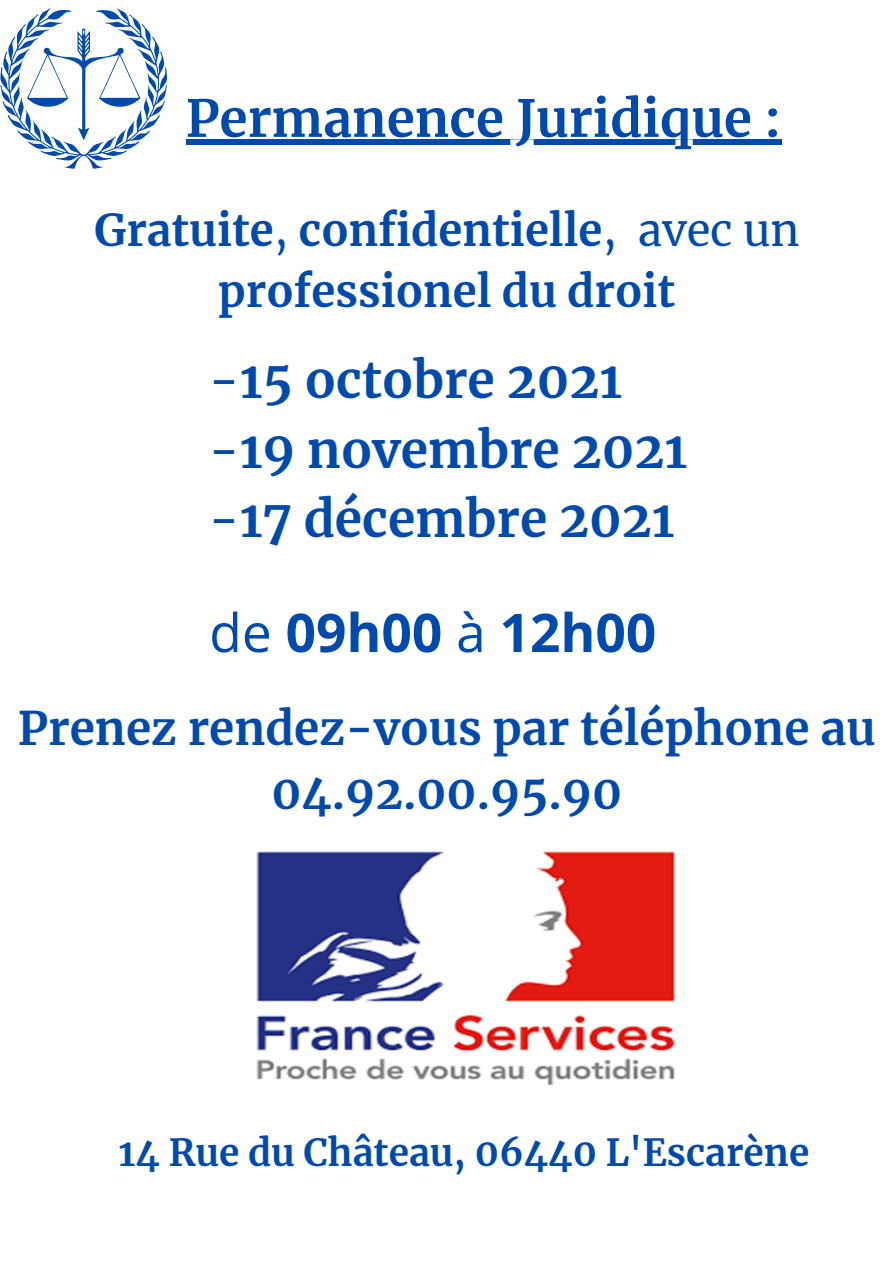
<style>
.page{position:relative;width:893px;height:1263px;background:#fff}
.page>*{position:absolute;margin:0;border:0;box-sizing:border-box;transform-origin:0 0}
.t1{font:700 53.25px "Open Sans";color:#004aad}
.t2{font:700 51px "Merriweather";color:#004aad}
.t3{font:700 49.72px "Merriweather";color:#004aad}
.t4{font:700 45.75px/63.6px "Merriweather";color:#004aad;text-align:center}
.t5{font:700 43.5px/60.8px "Merriweather";color:#004aad;text-align:center}
.t6{font:700 36.97px "Merriweather";color:#004aad}
.s1{font-weight:400}
</style>
<div class="page">
<img style="left:256px;top:851px;width:419px;height:234px">
<div style="left:186px;top:140px;width:595px;height:5px;background:#004aad"></div>
<svg style="left:0;top:8px;width:167px;height:161px"></svg>
<p class="t2" style="left:186px;top:87px;width:597px">Permanence Juridique :</p>
<p class="t5" style="left:94px;top:200px;width:707px">Gratuite<span class="s1">,</span> confidentielle<span class="s1">, avec un </span>professionel du droit</p>
<p class="t3" style="left:208px;top:349px;width:415px"><span class="s1">-</span>15 octobre 2021</p>
<p class="t3" style="left:208px;top:419px;width:480px"><span class="s1">-</span>19 novembre 2021</p>
<p class="t3" style="left:208px;top:488px;width:468px"><span class="s1">-</span>17 décembre 2021</p>
<p class="t1" style="left:209px;top:595px;width:448px"><span class="s1">de</span> 09h00 <span class="s1">à</span> 12h00</p>
<p class="t4" style="left:18px;top:697px;width:859px">Prenez rendez-vous par téléphone au<br>04.92.00.95.90</p>
<p class="t6" style="left:119px;top:1129px;width:692px">14 Rue du Château, 06440 L'Escarène</p>
</div>
